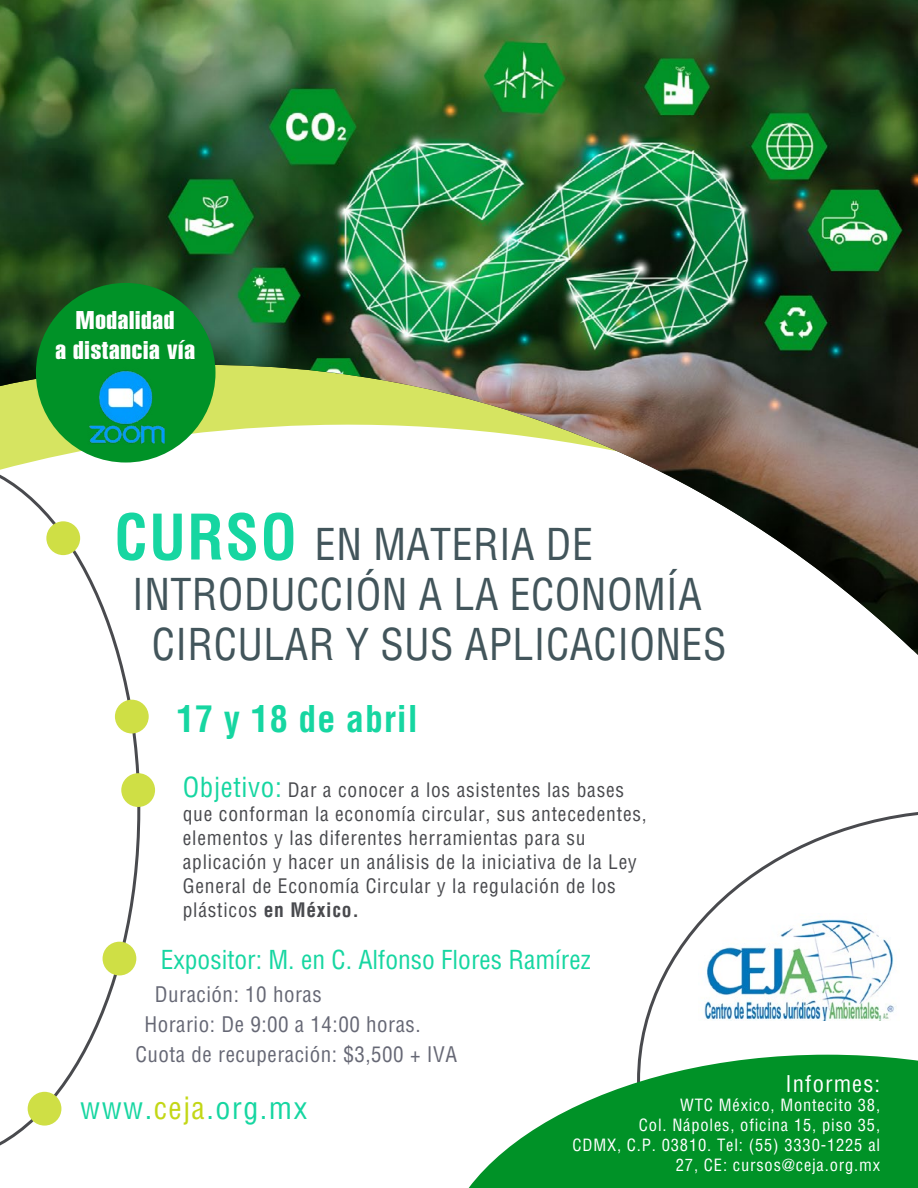
<style>
.page{position:relative;width:918px;height:1188px;background:#fff}
.page>*{position:absolute;margin:0;border:0;box-sizing:border-box;transform-origin:0 0}
.t1{font:condensed 42.9px "Helvetica LT Std";letter-spacing:.01em;color:#42555b}
.t2{font:700 condensed 36px "Helvetica LT Std";letter-spacing:.025em;color:#16d6a1}
.t3{font:condensed 30px "Helvetica LT Std";letter-spacing:.05em;color:#16d6a1}
.t4{font:condensed 25.5px "Helvetica LT Std";color:#16d6a1}
.t5{font:25.2px/30.3px "Helvetica LT Std Extra Comp";letter-spacing:.025em;color:#fff;text-align:center;scale:1.25 1}
.t6{font:condensed 22.5px "Helvetica LT Std";letter-spacing:.05em;color:#fff}
.t7{font:condensed 21px "Helvetica LT Std";letter-spacing:.025em;color:#666875}
.t8{font:condensed 19.5px/24px "Helvetica LT Std";letter-spacing:.04em;color:#494a4e}
.t9{font:condensed 16.5px/19.8px "Helvetica LT Std";letter-spacing:.05em;color:#fff;text-align:right}
.s1{font-weight:700;font-size:61.2px;color:#16d6a1}
.s2{font-size:27px;color:#16d6a1}
.s3{font-weight:700}
.s4{color:#c3d716}
</style>
<div class="page">
<svg style="left:638px;top:812px;width:280px;height:243px"></svg>
<svg style="left:0;top:668px;width:140px;height:478px"></svg>
<img style="left:0;top:0;width:918px;height:649px">
<div style="left:36px;top:283px;width:180px;height:180px;background:#009227;border-radius:50%"></div>
<img style="left:75px;top:370px;width:103px;height:88px">
<svg style="left:468px;top:1055px;width:450px;height:133px;fill:#009227"></svg>
<div style="left:46px;top:521px;width:34px;height:34px;background:#cfdf45;border-radius:50%"></div>
<div style="left:115px;top:700px;width:34px;height:33px;background:#cfdf45;border-radius:50%"></div>
<div style="left:121px;top:773px;width:34px;height:34px;background:#cfdf45;border-radius:50%"></div>
<div style="left:103px;top:942px;width:33px;height:33px;background:#cfdf45;border-radius:50%"></div>
<div style="left:28px;top:1092px;width:33px;height:34px;background:#cfdf45;border-radius:50%"></div>
<p class="t5" style="left:55px;top:305px;width:113px">Modalidad<br>a distancia vía</p>
<h1 class="t1" style="left:114px;top:517px;width:480px"><span class="s1">CURSO</span> EN MATERIA DE</h1>
<h1 class="t1" style="left:132px;top:567px;width:571px">INTRODUCCIÓN A LA ECONOMÍA</h1>
<h1 class="t1" style="left:152px;top:618px;width:576px">CIRCULAR Y SUS APLICACIONES</h1>
<h2 class="t2" style="left:176px;top:696px;width:243px">17 y 18 de abril</h2>
<p class="t8" style="left:183px;top:778px;width:465px"><span class="s2">Objetivo:</span> Dar a conocer a los asistentes las bases que conforman la economía circular, sus antecedentes, elementos y las diferentes herramientas para su aplicación y hacer un análisis de la iniciativa de la Ley General de Economía Circular y la regulación de los plásticos <span class="s3">en México.</span></p>
<h3 class="t4" style="left:161px;top:944px;width:431px">Expositor: M. en C. Alfonso Flores Ramírez</h3>
<p class="t7" style="left:155px;top:981px;width:168px">Duración: 10 horas</p>
<p class="t7" style="left:144px;top:1011px;width:278px">Horario: De 9:00 a 14:00 horas.</p>
<p class="t7" style="left:135px;top:1041px;width:323px">Cuota de recuperación: $3,500 + IVA</p>
<h3 class="t3" style="left:80px;top:1089px;width:228px">www.<span class="s4">ceja</span>.org.mx</h3>
<p class="t6" style="left:786px;top:1069px;width:96px">Informes:</p>
<p class="t9" style="left:573px;top:1095px;width:309px">WTC México, Montecito 38,<br>Col. Nápoles, oficina 15, piso 35,<br>CDMX, C.P. 03810. Tel: (55) 3330-1225 al<br>27, CE: cursos@ceja.org.mx</p>
</div>
